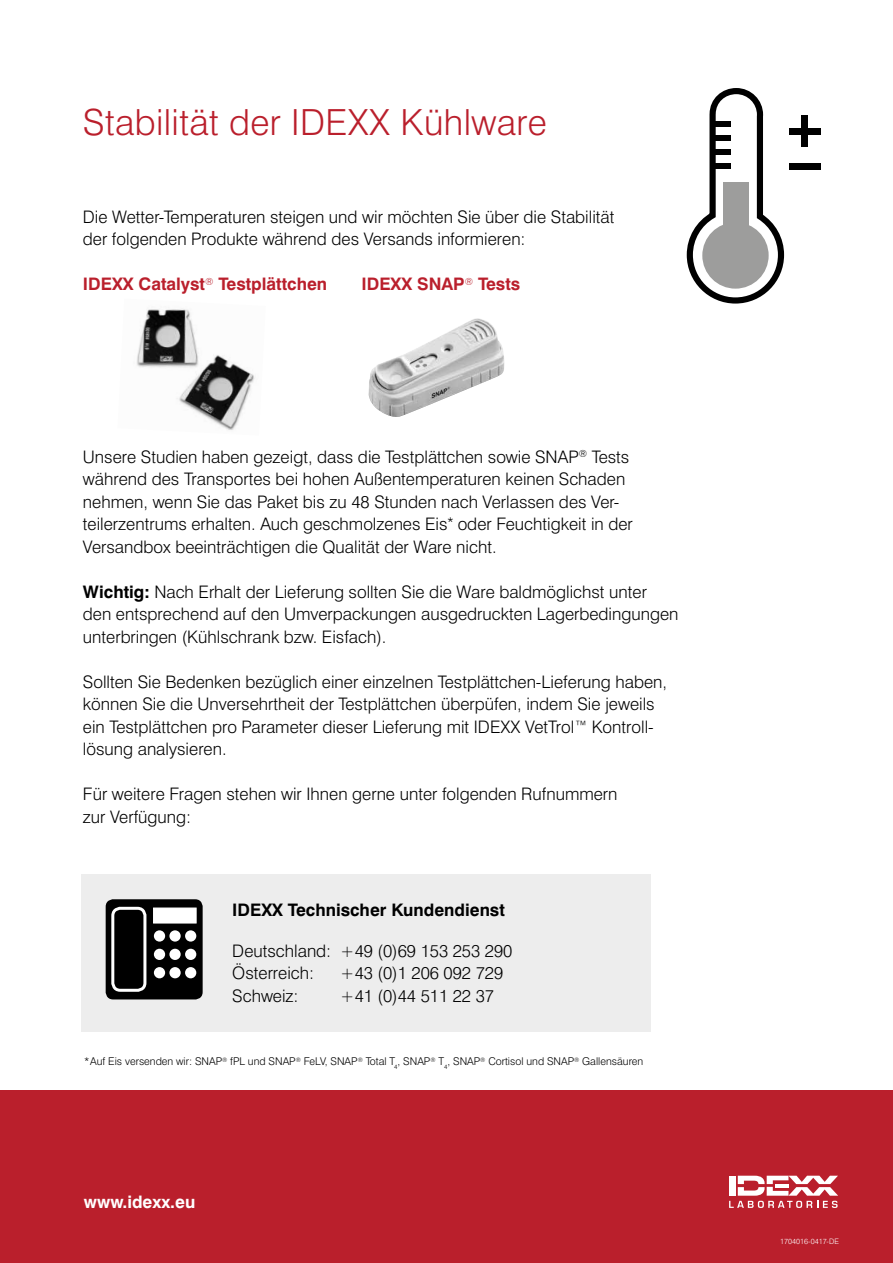
<style>
.page{position:relative;width:893px;height:1263px;background:#fff}
.page>*{position:absolute;margin:0;border:0;box-sizing:border-box;transform-origin:0 0}
.t1{font:300 36px "Swiss 721 BT";letter-spacing:.01em;color:#ba1f2c}
.t2{font:300 17.25px/22.5px "Swiss 721 BT";color:#000}
.t3{font:700 17.25px "Swiss 721 BT";color:#ba1f2c}
.t4{font:700 17.25px "Swiss 721 BT";color:#000}
.t5{font:700 17.25px "Swiss 721 BT";color:#fff}
.t6{font:300 10.65px "Swiss 721 BT";color:#000}
.t7{font:300 7.5px "Swiss 721 BT";color:#fff}
.s1{font-weight:700}
</style>
<div class="page">
<div style="left:0;top:1091px;width:893px;height:172px;background:#ba1f2c"></div>
<svg style="left:787px;top:1176px;width:51px;height:32px"></svg>
<svg style="left:684px;top:88px;width:103px;height:1120px"></svg>
<div style="left:713px;top:121px;width:17px;height:6px;background:#000"></div>
<div style="left:713px;top:135px;width:18px;height:6px;background:#000"></div>
<div style="left:713px;top:149px;width:18px;height:6px;background:#000"></div>
<div style="left:713px;top:163px;width:18px;height:6px;background:#000"></div>
<div style="left:702px;top:222px;width:67px;height:67px;background:#9d9d9c;border-radius:50%"></div>
<div style="left:723px;top:182px;width:26px;height:53px;background:#9d9d9c"></div>
<div style="left:789px;top:128px;width:32px;height:6px;background:#000"></div>
<div style="left:802px;top:115px;width:6px;height:32px;background:#000"></div>
<div style="left:789px;top:164px;width:32px;height:6px;background:#000"></div>
<div style="left:82px;top:874px;width:569px;height:157px;background:#ededed"></div>
<div style="left:106px;top:899px;width:97px;height:100px;background:#000;border-radius:8px"></div>
<div style="left:111px;top:907px;width:35px;height:85px;border:3px solid #fff;border-radius:8px"></div>
<div style="left:153px;top:908px;width:43px;height:15px;background:#fff"></div>
<div style="left:154px;top:930px;width:11px;height:11px;background:#fff;border-radius:50%"></div>
<div style="left:154px;top:949px;width:11px;height:11px;background:#fff;border-radius:50%"></div>
<div style="left:154px;top:967px;width:11px;height:11px;background:#fff;border-radius:50%"></div>
<div style="left:169px;top:930px;width:12px;height:11px;background:#fff;border-radius:50%"></div>
<div style="left:169px;top:949px;width:12px;height:11px;background:#fff;border-radius:50%"></div>
<div style="left:169px;top:967px;width:12px;height:11px;background:#fff;border-radius:50%"></div>
<div style="left:185px;top:930px;width:11px;height:11px;background:#fff;border-radius:50%"></div>
<div style="left:185px;top:949px;width:11px;height:11px;background:#fff;border-radius:50%"></div>
<div style="left:185px;top:967px;width:11px;height:11px;background:#fff;border-radius:50%"></div>
<img style="left:368px;top:318px;width:136px;height:99px">
<img style="left:136px;top:309px;width:119px;height:121px">
<h1 class="t1" style="left:83px;top:100px;width:465px">Stabilität der IDEXX Kühlware</h1>
<p class="t2" style="left:83px;top:205px;width:533px">Die Wetter-Temperaturen steigen und wir möchten Sie über die Stabilität der folgenden Produkte während des Versands informieren:</p>
<p class="t3" style="left:83px;top:274px;width:246px">IDEXX Catalyst<sup>®</sup> Testplättchen</p>
<p class="t3" style="left:362px;top:274px;width:160px">IDEXX SNAP<sup>®</sup> Tests</p>
<p class="t2" style="left:83px;top:445px;width:551px">Unsere Studien haben gezeigt, dass die Testplättchen sowie SNAP<sup>®</sup> Tests während des Transportes bei hohen Außentemperaturen keinen Schaden nehmen, wenn Sie das Paket bis zu 48 Stunden nach Verlassen des Ver&shy;teilerzentrums erhalten. Auch geschmolzenes Eis<sup>*</sup> oder Feuchtigkeit in der Versandbox beeinträchtigen die Qualität der Ware nicht.</p>
<p class="t2" style="left:83px;top:580px;width:597px"><span class="s1">Wichtig:</span> Nach Erhalt der Lieferung sollten Sie die Ware baldmöglichst unter den entsprechend auf den Umverpackungen ausgedruckten Lagerbedingungen unterbringen (Kühlschrank bzw. Eisfach).</p>
<p class="t2" style="left:83px;top:670px;width:586px">Sollten Sie Bedenken bezüglich einer einzelnen Testplättchen-Lieferung haben, können Sie die Unversehrtheit der Testplättchen überpüfen, indem Sie jeweils ein Testplättchen pro Parameter dieser Lieferung mit IDEXX VetTrol™ Kontroll&shy;lösung analysieren.</p>
<p class="t2" style="left:83px;top:782px;width:536px">Für weitere Fragen stehen wir Ihnen gerne unter folgenden Rufnummern zur Verfügung:</p>
<p class="t4" style="left:232px;top:900px;width:274px">IDEXX Technischer Kundendienst</p>
<p class="t2" style="left:232px;top:939px;width:282px">Deutschland: +49 (0)69 153 253 290<br>Österreich:</p>
<p class="t2" style="left:340px;top:962px;width:164px">+43 (0)1 206 092 729</p>
<p class="t2" style="left:232px;top:984px;width:68px">Schweiz:</p>
<p class="t2" style="left:340px;top:984px;width:155px">+41 (0)44 511 22 37</p>
<p class="t6" style="left:84px;top:1055px;width:561px">* Auf Eis versenden wir: SNAP<sup>®</sup> fPL und SNAP<sup>®</sup> FeLV, SNAP<sup>®</sup> Total T<sub>4</sub>, SNAP<sup>®</sup> T<sub>4</sub>, SNAP<sup>®</sup> Cortisol und SNAP<sup>®</sup> Gallensäuren</p>
<p class="t5" style="left:84px;top:1191px;width:113px">www.idexx.eu</p>
<p class="t7" style="left:780px;top:1236px;width:60px">1704016-0417-DE</p>
</div>
